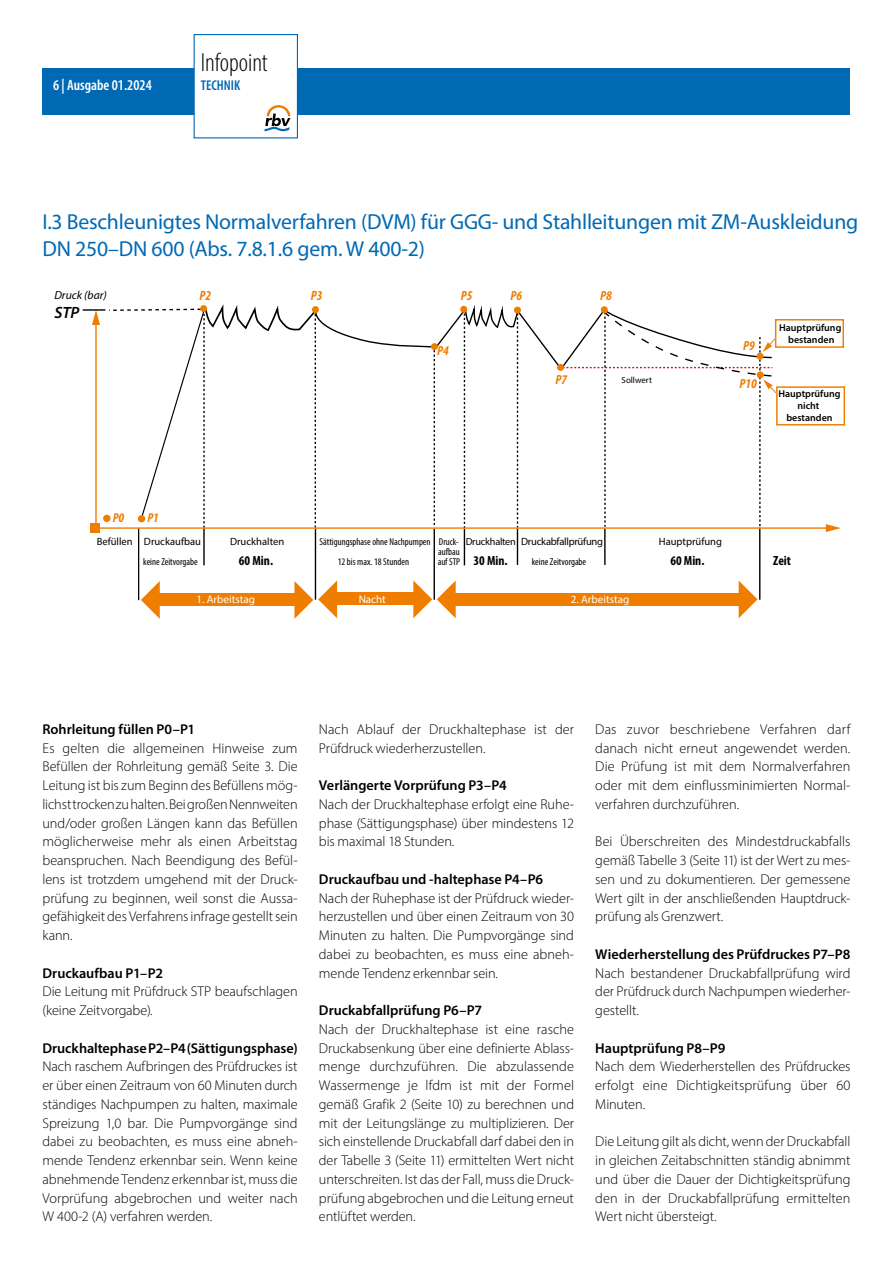
<style>
.page{position:relative;width:893px;height:1263px;background:#fff}
.page>*{position:absolute;margin:0;border:0;box-sizing:border-box;transform-origin:0 0}
.Headline{font:300 condensed 26.25px "Myriad Pro";color:#000}
.Headline-2{font:21.75px "Myriad Pro";letter-spacing:-.01em;color:#0069b4}
.t1{font:italic 600 16.35px "Myriad Pro";color:#000}
.t2{font:600 condensed 15px "Myriad Pro";color:#fff}
.t3{font:300 14.25px/18.8px "Myriad Pro";letter-spacing:-.005em;color:#000;text-align:justify}
.t4{font:600 14.25px "Myriad Pro";color:#000}
.Headline-3{font:600 condensed 14.25px "Myriad Pro";color:#0069b4}
.t5{font:italic 700 condensed 13.65px "Myriad Pro";color:#ef7d00}
.t6{font:700 condensed 13.35px "Myriad Pro";color:#000}
.t7{font:italic 700 condensed 13.35px "Myriad Pro";color:#ef7d00}
.t8{font:italic 700 condensed 13.05px "Myriad Pro";color:#ef7d00}
.t9{font:italic 11.7px "Myriad Pro";color:#000}
.t10{font:11.1px "Myriad Pro";color:#fff}
.t11{font:10.5px "Myriad Pro";color:#000}
.t12{font:10.5px "Myriad Pro";letter-spacing:-.025em;color:#000}
.t13{font:condensed 10.05px/10.1px "Myriad Pro";color:#000}
.t14{font:600 10.05px/12px "Myriad Pro";color:#000;text-align:center}
.t15{font:8.85px "Myriad Pro";color:#000}
.s1{font-size:10.35px}
.s2{font-weight:600}
</style>
<div class="page">
<div style="left:776px;top:386px;width:69px;height:39px;border:1px solid #ef7d00"></div>
<hr style="left:203px;top:528px;width:2px;height:37px;background:#000">
<hr style="left:315px;top:528px;width:1px;height:72px;background:#000">
<hr style="left:464px;top:529px;width:1px;height:36px;background:#000">
<div style="left:775px;top:319px;width:69px;height:29px;border:1px solid #ef7d00"></div>
<hr style="left:604px;top:529px;width:2px;height:36px;background:#000">
<hr style="left:759px;top:527px;width:1px;height:73px;background:#000">
<svg style="left:141px;top:581px;width:19px;height:38px"></svg>
<svg style="left:294px;top:580px;width:43px;height:39px"></svg>
<svg style="left:413px;top:580px;width:43px;height:38px"></svg>
<svg style="left:739px;top:581px;width:18px;height:37px"></svg>
<div style="left:157px;top:593px;width:140px;height:12px;background:#ef7d00"></div>
<div style="left:327px;top:593px;width:89px;height:12px;background:#ef7d00"></div>
<div style="left:452px;top:593px;width:297px;height:12px;background:#ef7d00"></div>
<hr style="left:434px;top:529px;width:1px;height:71px;background:#000">
<hr style="left:517px;top:528px;width:1px;height:37px;background:#000">
<hr style="left:95px;top:322px;width:2px;height:205px;background:#ef7d00">
<svg style="left:92px;top:311px;width:8px;height:14px"></svg>
<div style="left:90px;top:523px;width:10px;height:9px;background:#ef7d00"></div>
<svg style="left:108px;top:304px;width:669px;height:223px"></svg>
<hr style="left:83px;top:309px;width:22px;height:2px;background:#000">
<hr style="left:138px;top:528px;width:1px;height:72px;background:#000">
<div style="left:200px;top:305px;width:7px;height:7px;background:#ef7d00;border-radius:50%"></div>
<div style="left:103px;top:515px;width:7px;height:7px;background:#ef7d00;border-radius:50%"></div>
<hr style="left:97px;top:527px;width:732px;height:2px;background:#ef7d00">
<svg style="left:826px;top:524px;width:15px;height:8px"></svg>
<div style="left:43px;top:68px;width:807px;height:47px;background:#0069b4"></div>
<div style="left:194px;top:34px;width:104px;height:104px;background:#fff;border:1px solid #0069b4"></div>
<svg style="left:264px;top:105px;width:27px;height:26px"></svg>
<p class="t2" style="left:53px;top:76px;width:100px">6 | Ausgabe 01.2024</p>
<p class="Headline" style="left:201px;top:46px;width:69px">Infopoint</p>
<p class="Headline-3" style="left:201px;top:77px;width:41px">TECHNIK</p>
<p class="Headline-2" style="left:43px;top:208px;width:817px">I.3 Beschleunigtes Normalverfahren (DVM) für GGG- und Stahlleitungen mit ZM-Auskleidung</p>
<p class="Headline-2" style="left:43px;top:235px;width:384px">DN 250–DN 600 (Abs. 7.8.1.6 gem. W 400-2)</p>
<p class="t9" style="left:54px;top:287px;width:54px">Druck (bar)</p>
<p class="t1" style="left:54px;top:302px;width:27px">STP</p>
<p class="t5" style="left:200px;top:287px;width:13px">P2</p>
<p class="t5" style="left:311px;top:287px;width:13px">P3</p>
<p class="t8" style="left:113px;top:509px;width:13px">P0</p>
<p class="t8" style="left:147px;top:510px;width:13px">P1</p>
<p class="t7" style="left:461px;top:287px;width:13px">P5</p>
<p class="t7" style="left:510px;top:287px;width:13px">P6</p>
<p class="t7" style="left:600px;top:287px;width:13px">P8</p>
<p class="t7" style="left:437px;top:342px;width:13px">P4</p>
<p class="t7" style="left:555px;top:371px;width:13px">P7</p>
<p class="t15" style="left:622px;top:375px;width:32px">Sollwert</p>
<p class="t7" style="left:743px;top:338px;width:13px">P9</p>
<p class="t7" style="left:739px;top:376px;width:19px">P10</p>
<p class="t14" style="left:779px;top:321px;width:64px">Hauptprüfung bestanden</p>
<p class="t14" style="left:778px;top:387px;width:64px">Hauptprüfung nicht bestanden</p>
<p class="t11" style="left:97px;top:535px;width:106px">Befüllen Druckaufbau</p>
<p class="t11" style="left:230px;top:535px;width:56px">Druckhalten</p>
<p class="t12" style="left:466px;top:535px;width:139px"><span class="s1">Druckhalten</span> Druckabfallprüfung</p>
<p class="t11" style="left:659px;top:535px;width:65px">Hauptprüfung</p>
<p class="t13" style="left:438px;top:537px;width:24px">Druck&shy;aufbau auf STP</p>
<p class="t13" style="left:320px;top:537px;width:113px">Sättigungsphase ohne Nachpumpen</p>
<p class="t6" style="left:239px;top:552px;width:36px">60 Min.</p>
<p class="t6" style="left:473px;top:552px;width:36px">30 Min.</p>
<p class="t6" style="left:670px;top:552px;width:36px">60 Min.</p>
<p class="t6" style="left:773px;top:552px;width:19px">Zeit</p>
<p class="t13" style="left:143px;top:557px;width:56px">keine Zeitvorgabe</p>
<p class="t13" style="left:338px;top:557px;width:73px">12 bis max. 18 Stunden</p>
<p class="t13" style="left:532px;top:557px;width:56px">keine Zeitvorgabe</p>
<p class="t10" style="left:196px;top:592px;width:60px">1. Arbeitstag</p>
<p class="t10" style="left:359px;top:592px;width:29px">Nacht</p>
<p class="t10" style="left:571px;top:592px;width:60px">2. Arbeitstag</p>
<p class="t4" style="left:43px;top:720px;width:154px">Rohrleitung füllen P0–P1</p>
<p class="t3" style="left:43px;top:738px;width:257px">Es gelten die allgemeinen Hinweise zum Befüllen der Rohrleitung gemäß Seite 3. Die Leitung ist bis zum Beginn des Befüllens mög&shy;lichst trocken zu halten. Bei großen Nennweiten und/oder großen Längen kann das Befüllen möglicherweise mehr als einen Arbeitstag beanspruchen. Nach Beendigung des Befül&shy;lens ist trotzdem umgehend mit der Druck&shy;prüfung zu beginnen, weil sonst die Aussa&shy;gefähigkeit des Verfahrens infrage gestellt sein kann.</p>
<p class="t4" style="left:43px;top:964px;width:122px">Druckaufbau P1–P2</p>
<p class="t3" style="left:43px;top:982px;width:257px">Die Leitung mit Prüfdruck STP beaufschlagen (keine Zeitvorgabe).</p>
<p class="t4" style="left:43px;top:1039px;width:257px">Druckhaltephase P2–P4 (Sättigungsphase)</p>
<p class="t3" style="left:43px;top:1057px;width:257px">Nach raschem Aufbringen des Prüfdruckes ist er über einen Zeitraum von 60 Minuten durch ständiges Nachpumpen zu halten, maximale Spreizung 1,0 bar. Die Pumpvorgänge sind dabei zu beobachten, es muss eine abneh&shy;mende Tendenz erkennbar sein. Wenn keine abnehmende Tendenz erkennbar ist, muss die Vorprüfung abgebrochen und weiter nach W 400-2 (A) verfahren werden.</p>
<p class="t3" style="left:319px;top:720px;width:257px">Nach Ablauf der Druckhaltephase ist der<br>Prüfdruck wiederherzustellen.</p>
<p class="t4" style="left:319px;top:776px;width:189px">Verlängerte Vorprüfung P3–P4</p>
<p class="t3" style="left:319px;top:795px;width:257px">Nach der Druckhaltephase erfolgt eine Ruhe&shy;phase (Sättigungsphase) über mindestens 12 bis maximal 18 Stunden.</p>
<p class="t4" style="left:319px;top:870px;width:226px">Druckaufbau und -haltephase P4–P6</p>
<p class="t3" style="left:319px;top:888px;width:257px">Nach der Ruhephase ist der Prüfdruck wieder&shy;herzustellen und über einen Zeitraum von 30<br>Minuten zu halten. Die Pumpvorgänge sind dabei zu beobachten, es muss eine abneh&shy;mende Tendenz erkennbar sein.</p>
<p class="t4" style="left:319px;top:1001px;width:165px">Druckabfallprüfung P6–P7</p>
<p class="t3" style="left:319px;top:1020px;width:257px">Nach der Druckhaltephase ist eine rasche Druckabsenkung über eine definierte Ablass&shy;menge durchzuführen. Die abzulassende Wassermenge je lfdm ist mit der Formel gemäß Grafik 2 (Seite 10) zu berechnen und mit der Leitungslänge zu multiplizieren. Der sich einstellende Druckabfall darf dabei den in der Tabelle 3 (Seite 11) ermittelten Wert nicht unterschreiten. Ist das der Fall, muss die Druck&shy;prüfung abgebrochen und die Leitung erneut entlüftet werden.</p>
<p class="t3" style="left:595px;top:720px;width:257px">Das zuvor beschriebene Verfahren darf danach nicht erneut angewendet werden.<br>Die Prüfung ist mit dem Normalverfahren oder mit dem einflussminimierten Normal&shy;verfahren durchzuführen.</p>
<p class="t3" style="left:595px;top:832px;width:257px">Bei Überschreiten des Mindestdruckabfalls gemäß Tabelle 3 (Seite 11) ist der Wert zu mes&shy;sen und zu dokumentieren. Der gemessene Wert gilt in der anschließenden Hauptdruck&shy;prüfung als Grenzwert.</p>
<p class="t3" style="left:595px;top:945px;width:257px"><span class="s2">Wiederherstellung des Prüfdruckes P7–P8<br></span>Nach bestandener Druckabfallprüfung wird der Prüfdruck durch Nachpumpen wiederher&shy;gestellt.</p>
<p class="t4" style="left:595px;top:1039px;width:132px">Hauptprüfung P8–P9</p>
<p class="t3" style="left:595px;top:1057px;width:257px">Nach dem Wiederherstellen des Prüfdruckes erfolgt eine Dichtigkeitsprüfung über 60<br>Minuten.</p>
<p class="t3" style="left:595px;top:1132px;width:257px">Die Leitung gilt als dicht, wenn der Druckabfall in gleichen Zeitabschnitten ständig abnimmt und über die Dauer der Dichtigkeitsprüfung den in der Druckabfallprüfung ermittelten Wert nicht übersteigt.</p>
</div>
